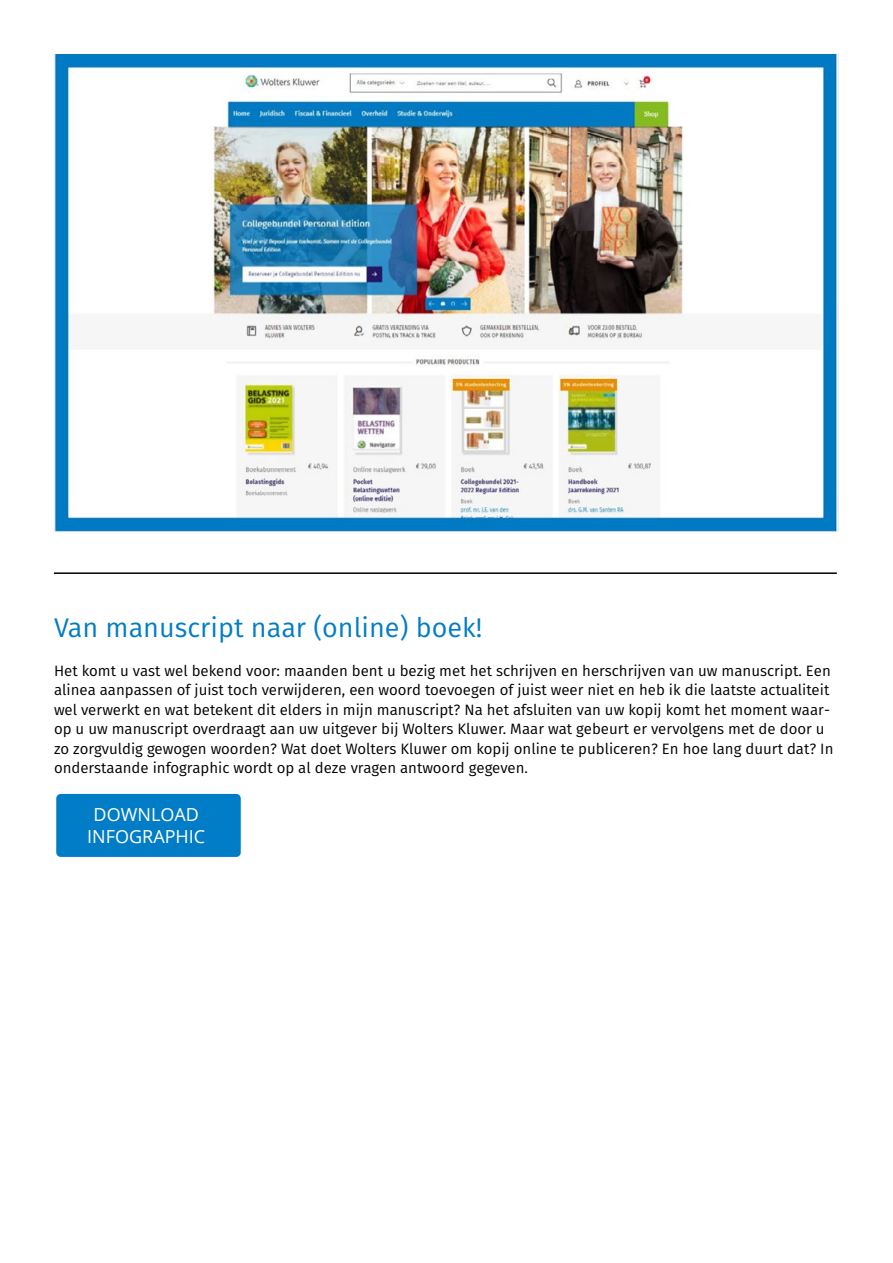
<style>
.page{position:relative;width:893px;height:1263px;background:#fff}
.page>*{position:absolute;margin:0;border:0;box-sizing:border-box;transform-origin:0 0}
.t1{font:27px "Fira Sans";color:#007dc6}
.t2{font:18px/21.6px "Open Sans";color:#fff;text-align:center}
.t3{font:15px/19.5px "Fira Sans";color:#000}
</style>
<div class="page">
<img style="left:54px;top:54px;width:785px;height:478px">
<hr style="left:54px;top:572px;width:783px;height:2px;background:#000">
<div style="left:56px;top:794px;width:185px;height:63px;background:#007dc6;border-radius:4px"></div>
<h1 class="t1" style="left:54px;top:607px;width:430px">Van manuscript naar (online) boek!</h1>
<p class="t3" style="left:54px;top:661px;width:781px">Het komt u vast wel bekend voor: maanden bent u bezig met het schrijven en herschrijven van uw manuscript. Een alinea aanpassen of juist toch verwijderen, een woord toevoegen of juist weer niet en heb ik die laatste actualiteit wel verwerkt en wat betekent dit elders in mijn manuscript? Na het afsluiten van uw kopij komt het moment waar&shy;op u uw manuscript overdraagt aan uw uitgever bij Wolters Kluwer. Maar wat gebeurt er vervolgens met de door u zo zorgvuldig gewogen woorden? Wat doet Wolters Kluwer om kopij online te publiceren? En hoe lang duurt dat? In onderstaande infographic wordt op al deze vragen antwoord gegeven.</p>
<p class="t2" style="left:87px;top:803px;width:120px">DOWNLOAD<br>INFOGRAPHIC</p>
</div>
